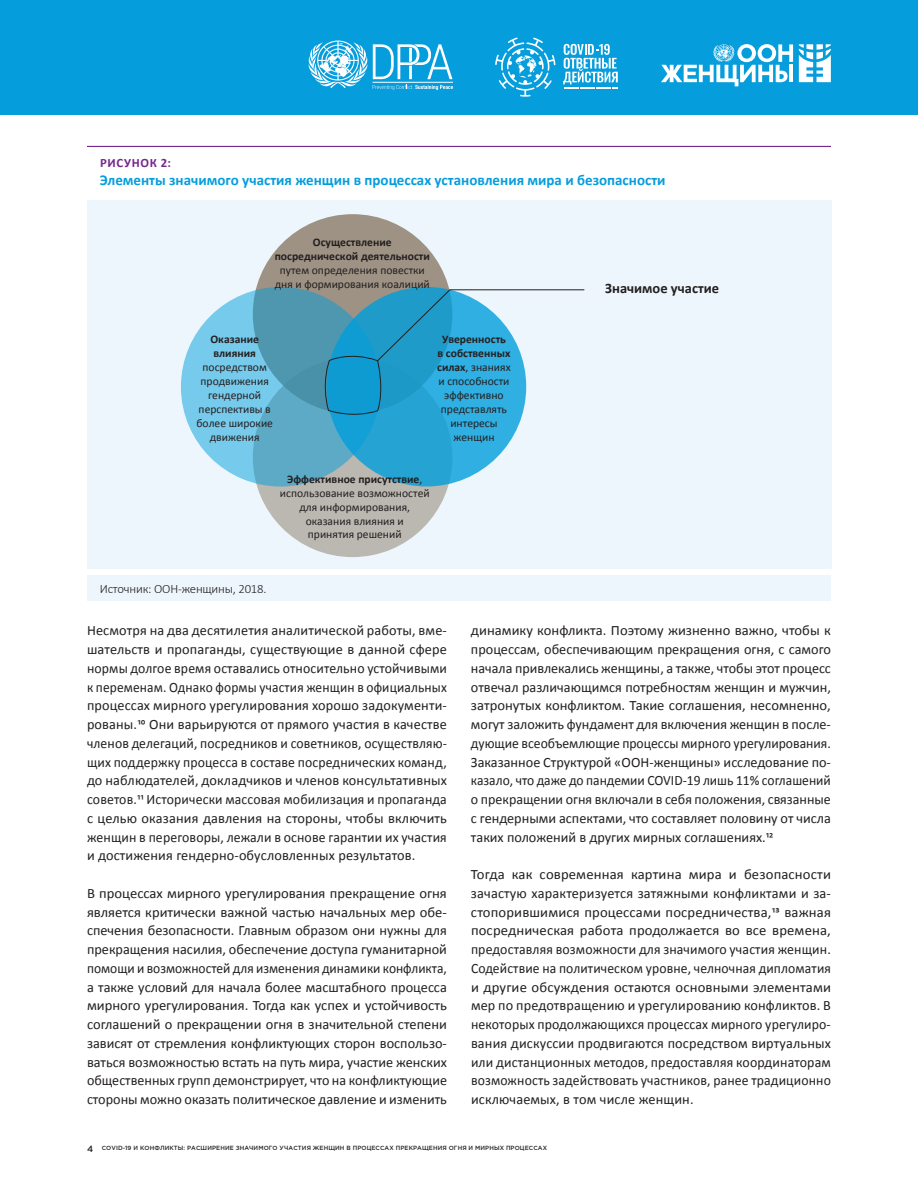
<style>
.page{position:relative;width:918px;height:1188px;background:#fff}
.page>*{position:absolute;margin:0;border:0;box-sizing:border-box;transform-origin:0 0}
.t1{font:700 15px "Calibri";color:#069ddc}
.t2{font:700 14.55px "Calibri";color:#231f20}
.t3{font:14.25px/18.8px "Calibri";color:#231f20;text-align:justify}
.t4{font:300 12.75px "Calibri";letter-spacing:-.015em;color:#231f20}
.t5{font:700 12.75px "Calibri";letter-spacing:.06em;color:#77278d}
.t6{font:11.55px/14px "Calibri";color:#231f20;text-align:center}
.t7{font:700 11.55px/14px "Calibri";color:#231f20;text-align:center}
.t8{font:500 6px "Gotham Pro";letter-spacing:.02em;color:#231f20}
.s1{font-weight:700}
.s2{font-size:9px}
</style>
<div class="page">
<div style="left:0;top:0;width:918px;height:115px;background:#069ddc"></div>
<svg style="left:661px;top:44px;width:132px;height:42px"></svg>
<svg style="left:799px;top:44px;width:32px;height:38px"></svg>
<svg style="left:495px;top:38px;width:60px;height:59px"></svg>
<svg style="left:563px;top:44px;width:55px;height:45px"></svg>
<svg style="left:373px;top:85px;width:80px;height:5px"></svg>
<hr style="left:373px;top:82px;width:80px;height:1px;background:#fff">
<svg style="left:309px;top:41px;width:58px;height:47px"></svg>
<svg style="left:373px;top:44px;width:79px;height:35px"></svg>
<div style="left:87px;top:200px;width:744px;height:369px;background:#edf6fc"></div>
<div style="left:253px;top:214px;width:199px;height:200px;background:#9d9284;border-radius:50%"></div>
<div style="left:253px;top:358px;width:199px;height:199px;background:#bbb7b1;border-radius:50%"></div>
<svg style="left:327px;top:287px;width:199px;height:199px;background:#28a7d8"></svg>
<svg style="left:181px;top:287px;width:200px;height:200px;background:#62b3d1"></svg>
<svg style="left:321px;top:289px;width:264px;height:130px"></svg>
<hr style="left:87px;top:146px;width:744px;height:1px;background:#77278d">
<div style="left:87px;top:575px;width:744px;height:26px;background:#edf6fc"></div>
<p class="t5" style="left:100px;top:154px;width:73px">Рисунок 2:</p>
<p class="t1" style="left:100px;top:170px;width:567px">Элементы значимого участия женщин в процессах установления мира и безопасности</p>
<p class="t7" style="left:275px;top:235px;width:157px">Осуществление посреднической деятельности</p>
<p class="t6" style="left:275px;top:263px;width:157px">путем определения повестки дня и формирования коалиций</p>
<p class="t7" style="left:210px;top:333px;width:50px;text-align:left">Оказание влияния</p>
<p class="t6" style="left:196px;top:360px;width:78px">посредством продвижения гендерной перспективы в более широкие движения</p>
<p class="t6" style="left:437px;top:333px;width:75px"><span class="s1">Уверенность<br>в собственных силах</span>, знаниях и способности эффективно представлять интересы женщин</p>
<p class="t6" style="left:280px;top:472px;width:151px"><span class="s1">Эффективное присутствие</span>, использование возможностей для информирования, оказания влияния и<br>принятия решений</p>
<p class="t4" style="left:100px;top:581px;width:168px">Источник: ООН-женщины, 2018.</p>
<p class="t2" style="left:605px;top:279px;width:115px">Значимое участие</p>
<p class="t3" style="left:87px;top:621px;width:361px">Несмотря на два десятилетия аналитической работы, вме&shy;шательств и пропаганды, существующие в данной сфере нормы долгое время оставались относительно устойчивыми к переменам. Однако формы участия женщин в официальных процессах мирного урегулирования хорошо задокументи&shy;рованы.10 Они варьируются от прямого участия в качестве членов делегаций, посредников и советников, осуществляю&shy;щих поддержку процесса в составе посреднических команд, до наблюдателей, докладчиков и членов консультативных советов.11 Исторически массовая мобилизация и пропаганда с целью оказания давления на стороны, чтобы включить женщин в переговоры, лежали в основе гарантии их участия и достижения гендерно-обусловленных результатов.</p>
<p class="t3" style="left:87px;top:884px;width:362px">В процессах мирного урегулирования прекращение огня является критически важной частью начальных мер обе&shy;спечения безопасности. Главным образом они нужны для прекращения насилия, обеспечение доступа гуманитарной помощи и возможностей для изменения динамики конфликта, а также условий для начала более масштабного процесса мирного урегулирования. Тогда как успех и устойчивость соглашений о прекращении огня в значительной степени зависят от стремления конфликтующих сторон воспользо&shy;ваться возможностью встать на путь мира, участие женских общественных групп демонстрирует, что на конфликтующие стороны можно оказать политическое давление и изменить</p>
<p class="t3" style="left:471px;top:621px;width:362px">динамику конфликта. Поэтому жизненно важно, чтобы к процессам, обеспечивающим прекращения огня, с самого начала привлекались женщины, а также, чтобы этот процесс отвечал различающимся потребностям женщин и мужчин, затронутых конфликтом. Такие соглашения, несомненно, могут заложить фундамент для включения женщин в после&shy;дующие всеобъемлющие процессы мирного урегулирования.<br>Заказанное Структурой «ООН-женщины» исследование по&shy;казало, что даже до пандемии COVID-19 лишь 11% соглашений о прекращении огня включали в себя положения, связанные с гендерными аспектами, что составляет половину от числа таких положений в других мирных соглашениях.12</p>
<p class="t3" style="left:471px;top:865px;width:362px">Тогда как современная картина мира и безопасности зачастую характеризуется затяжными конфликтами и за&shy;стопорившимися процессами посредничества,13 важная посредническая работа продолжается во все времена, предоставляя возможности для значимого участия женщин.<br>Содействие на политическом уровне, челночная дипломатия и другие обсуждения остаются основными элементами мер по предотвращению и урегулированию конфликтов. В некоторых продолжающихся процессах мирного урегулиро&shy;вания дискуссии продвигаются посредством виртуальных или дистанционных методов, предоставляя координаторам возможность задействовать участников, ранее традиционно исключаемых, в том числе женщин.</p>
<p class="t8" style="left:87px;top:1145px;width:462px"><span class="s2">4</span> COVID-19 и конфликты: Расширение значимого участия женщин в процессах прекращения огня и мирных процессах</p>
</div>
